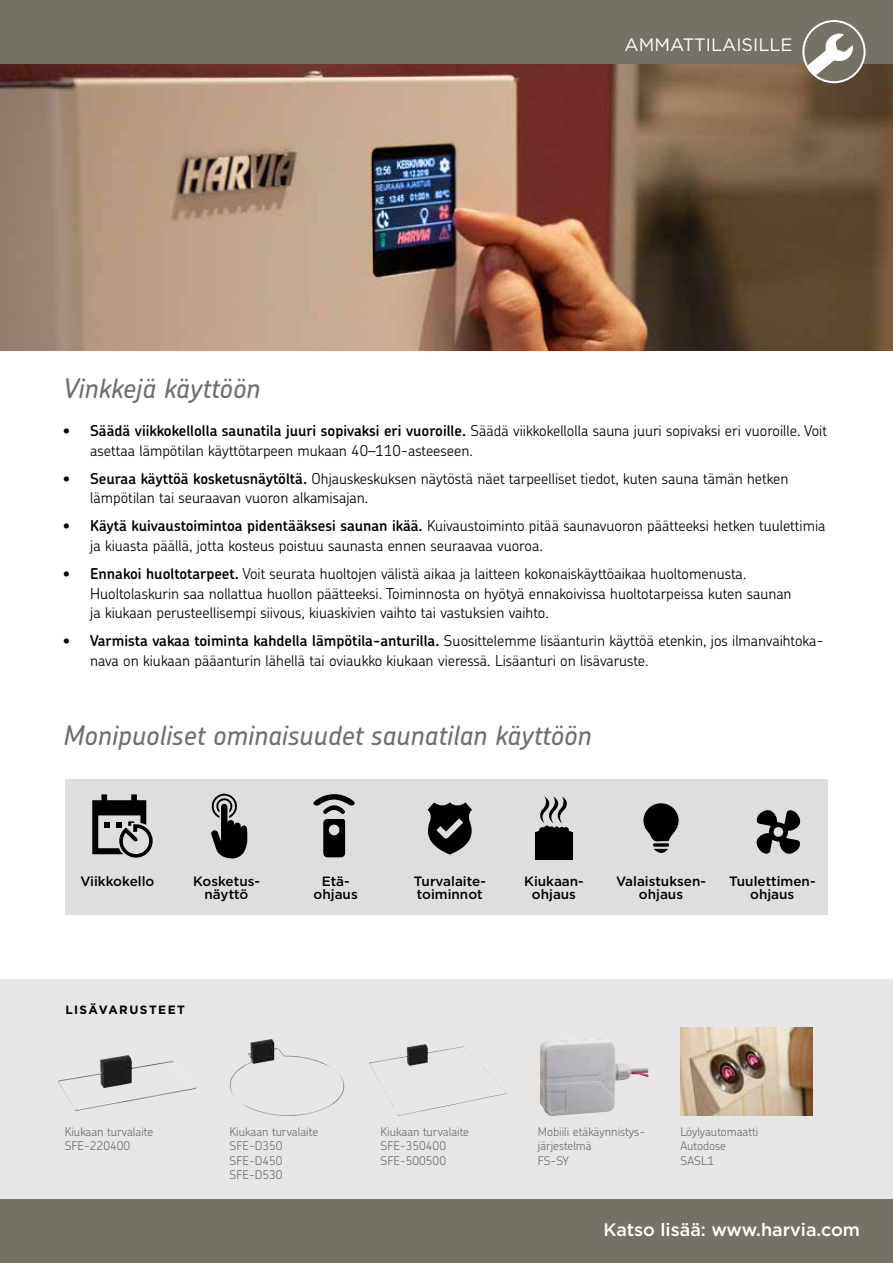
<style>
.page{position:relative;width:893px;height:1263px;background:#fff}
.page>*{position:absolute;margin:0;border:0;box-sizing:border-box;transform-origin:0 0}
.t1{font:italic 500 27px "Chevin Pro";color:#706f6f}
.t2{font:500 18px "Gotham";color:#fff}
.t3{font:18px "Gotham";color:#fff}
.t4{font:300 15px/19.5px "Chevin Pro";color:#000}
.t5{font:500 13.5px/13.5px "Gotham";color:#000;text-align:center}
.t6{font:300 12px/14.4px "Chevin Pro";color:#706f6f}
.t7{font:700 12px "Gotham";letter-spacing:.12em;color:#000}
.s1{font-weight:600}
</style>
<div class="page">
<img style="left:0;top:64px;width:893px;height:287px">
<div style="left:0;top:979px;width:893px;height:220px;background:#e8e6e4"></div>
<div style="left:65px;top:779px;width:763px;height:136px;background:#e0dedc"></div>
<img style="left:58px;top:1060px;width:43px;height:36px">
<img style="left:243px;top:1041px;width:13px;height:25px">
<img style="left:369px;top:1044px;width:55px;height:26px">
<img style="left:540px;top:1038px;width:108px;height:78px">
<img style="left:680px;top:1028px;width:132px;height:88px">
<svg style="left:313px;top:794px;width:42px;height:63px"></svg>
<svg style="left:643px;top:803px;width:36px;height:50px"></svg>
<svg style="left:539px;top:796px;width:30px;height:35px"></svg>
<div style="left:535px;top:830px;width:38px;height:6px;background:#000;border-radius:50%"></div>
<div style="left:535px;top:833px;width:38px;height:27px;background:#000"></div>
<svg style="left:92px;top:794px;width:61px;height:64px"></svg>
<svg style="left:756px;top:810px;width:44px;height:44px"></svg>
<svg style="left:211px;top:793px;width:36px;height:65px"></svg>
<svg style="left:428px;top:802px;width:44px;height:52px"></svg>
<div style="left:0;top:0;width:893px;height:64px;background:#747266"></div>
<svg style="left:803px;top:21px;width:62px;height:62px"></svg>
<svg style="left:803px;top:34px;width:50px;height:49px"></svg>
<div style="left:802px;top:20px;width:64px;height:63px;border:2px solid #fff;border-radius:50%"></div>
<div style="left:0;top:1199px;width:893px;height:64px;background:#747266"></div>
<p class="t3" style="left:625px;top:34px;width:169px">AMMATTILAISILLE</p>
<h1 class="t1" style="left:63px;top:370px;width:198px">Vinkkejä käyttöön</h1>
<p class="t4" style="left:90px;top:421px;width:738px;text-indent:-27px"><span class="s1">• Säädä viikkokellolla saunatila juuri sopivaksi eri vuoroille.</span> Säädä viikkokellolla sauna juuri sopivaksi eri vuoroille. Voit asettaa lämpötilan käyttötarpeen mukaan 40–110-asteeseen.</p>
<p class="t4" style="left:90px;top:468px;width:700px;text-indent:-27px"><span class="s1">• Seuraa käyttöä kosketusnäytöltä.</span> Ohjauskeskuksen näytöstä näet tarpeelliset tiedot, kuten sauna tämän hetken lämpötilan tai seuraavan vuoron alkamisajan.</p>
<p class="t4" style="left:90px;top:516px;width:737px;text-indent:-27px"><span class="s1">• Käytä kuivaustoimintoa pidentääksesi saunan ikää.</span> Kuivaustoiminto pitää saunavuoron päätteeksi hetken tuulettimia ja kiuasta päällä, jotta kosteus poistuu saunasta ennen seuraavaa vuoroa.</p>
<p class="t4" style="left:90px;top:563px;width:703px;text-indent:-27px"><span class="s1">• Ennakoi huoltotarpeet.</span> Voit seurata huoltojen välistä aikaa ja laitteen kokonaiskäyttöaikaa huoltomenusta.<br>Huoltolaskurin saa nollattua huollon päätteeksi. Toiminnosta on hyötyä ennakoivissa huoltotarpeissa kuten saunan ja kiukaan perusteellisempi siivous, kiuaskivien vaihto tai vastuksien vaihto.</p>
<p class="t4" style="left:90px;top:630px;width:735px;text-indent:-27px"><span class="s1">• Varmista vakaa toiminta kahdella lämpötila-anturilla.</span> Suosittelemme lisäanturin käyttöä etenkin, jos ilmanvaihtoka&shy;nava on kiukaan pääanturin lähellä tai oviaukko kiukaan vieressä. Lisäanturi on lisävaruste.</p>
<h1 class="t1" style="left:63px;top:717px;width:530px">Monipuoliset ominaisuudet saunatilan käyttöön</h1>
<p class="t5" style="left:80px;top:874px;width:76px">Viikkokello</p>
<p class="t5" style="left:193px;top:874px;width:68px">Kosketus&shy;näyttö</p>
<p class="t5" style="left:314px;top:874px;width:46px">Etä&shy;ohjaus</p>
<p class="t5" style="left:524px;top:874px;width:61px">Kiukaan&shy;ohjaus</p>
<p class="t5" style="left:616px;top:874px;width:91px">Valaistuksen&shy;ohjaus</p>
<p class="t5" style="left:729px;top:874px;width:88px">Tuulettimen&shy;ohjaus</p>
<p class="t5" style="left:414px;top:874px;width:74px;text-align:left">Turvalaite&shy;toiminnot</p>
<p class="t7" style="left:65px;top:1002px;width:121px">LISÄVARUSTEET</p>
<p class="t6" style="left:65px;top:1124px;width:90px">Kiukaan turvalaite<br>SFE-220400</p>
<p class="t6" style="left:230px;top:1124px;width:90px">Kiukaan turvalaite<br>SFE-D350<br>SFE-D450<br>SFE-D530</p>
<p class="t6" style="left:381px;top:1124px;width:90px">Kiukaan turvalaite<br>SFE-350400<br>SFE-500500</p>
<p class="t6" style="left:538px;top:1124px;width:109px">Mobiili etäkäynnistys&shy;järjestelmä<br>FS-SY</p>
<p class="t6" style="left:680px;top:1124px;width:80px">Löylyautomaatti<br>Autodose<br>SASL1</p>
<p class="t2" style="left:603px;top:1218px;width:258px">Katso lisää: www.harvia.com</p>
</div>
